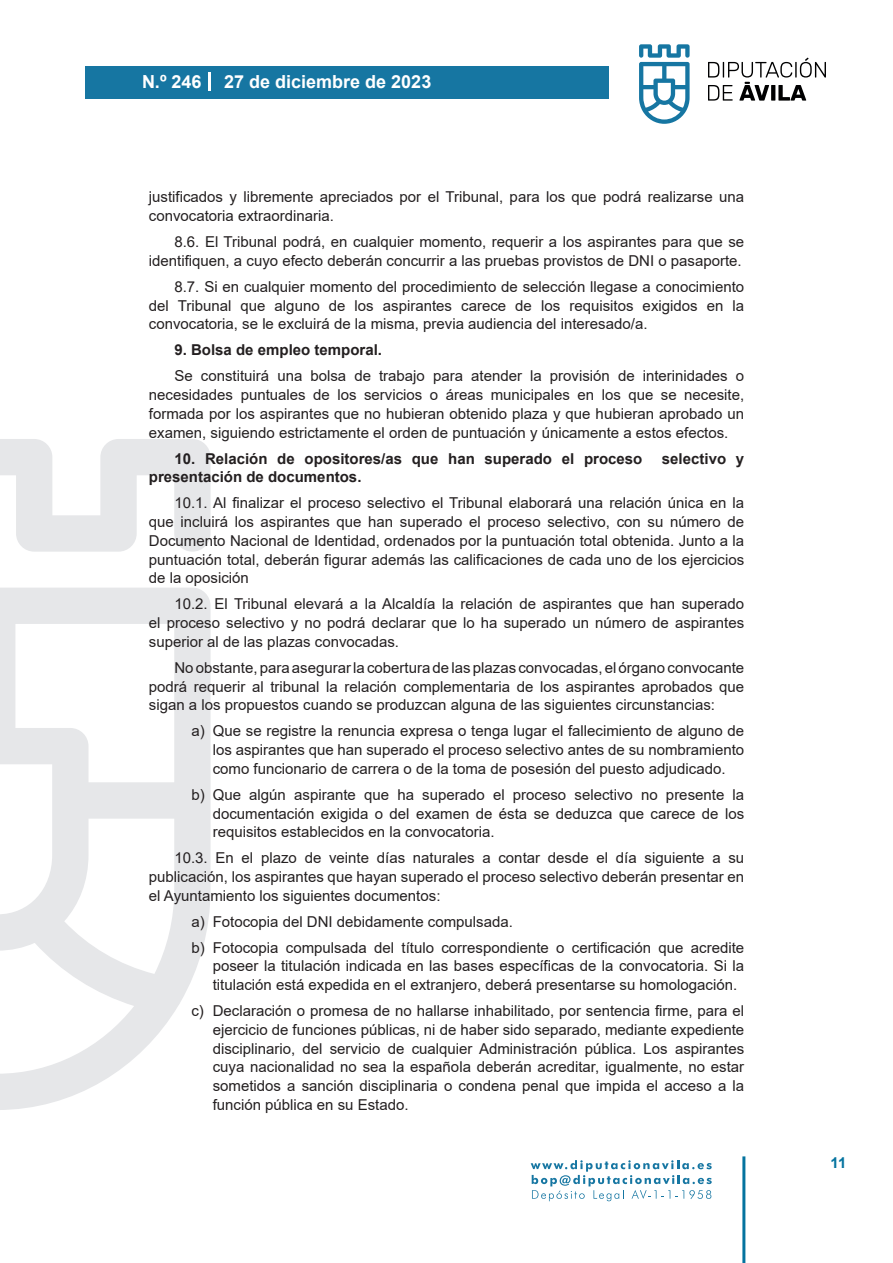
<style>
.page{position:relative;width:893px;height:1263px;background:#fff}
.page>*{position:absolute;margin:0;border:0;box-sizing:border-box;transform-origin:0 0}
.t1{font:700 18px "Arial";color:#fff}
.texto_normal{font:15px/18.8px "Arial";color:#231f20;text-align:justify}
.texto_normal-2{font:700 15px "Arial";color:#231f20}
.t2{font:700 15px "Arial";color:#04739f}
</style>
<div class="page">
<svg style="left:531px;top:1160px;width:181px;height:41px"></svg>
<div style="left:85px;top:66px;width:523px;height:33px;background:#1676a2"></div>
<svg style="left:639px;top:44px;width:51px;height:80px"></svg>
<svg style="left:708px;top:58px;width:118px;height:43px"></svg>
<hr style="left:742px;top:1156px;width:3px;height:107px;background:#04739f">
<svg style="left:208px;top:72px;width:2px;height:18px"></svg>
<svg style="left:0;top:439px;width:211px;height:671px"></svg>
<p class="t1" style="left:142px;top:69px;width:61px">N.º 246</p>
<p class="t1" style="left:224px;top:69px;width:209px">27 de diciembre de 2023</p>
<p class="texto_normal" style="left:149px;top:188px;width:597px">justificados y libremente apreciados por el Tribunal, para los que podrá realizarse una convocatoria extraordinaria.</p>
<p class="texto_normal" style="left:149px;top:232px;width:597px;text-align:right">8.6. El Tribunal podrá, en cualquier momento, requerir a los aspirantes para que se identifiquen, a cuyo efecto deberán concurrir a las pruebas provistos de DNI o pasaporte.</p>
<p class="texto_normal" style="left:149px;top:277px;width:597px;text-indent:26px">8.7. Si en cualquier momento del procedimiento de selección llegase a conocimiento del Tribunal que alguno de los aspirantes carece de los requisitos exigidos en la convocatoria, se le excluirá de la misma, previa audiencia del interesado/a.</p>
<p class="texto_normal-2" style="left:174px;top:339px;width:209px">9. Bolsa de empleo temporal.</p>
<p class="texto_normal" style="left:149px;top:367px;width:597px;text-indent:26px">Se constituirá una bolsa de trabajo para atender la provisión de interinidades o necesidades puntuales de los servicios o áreas municipales en los que se necesite, formada por los aspirantes que no hubieran obtenido plaza y que hubieran aprobado un examen, siguiendo estrictamente el orden de puntuación y únicamente a estos efectos.</p>
<p class="texto_normal-2" style="left:174px;top:448px;width:469px">10. Relación de opositores/as que han superado el proceso</p>
<p class="texto_normal-2" style="left:662px;top:448px;width:84px">selectivo y</p>
<p class="texto_normal-2" style="left:149px;top:466px;width:214px">presentación de documentos.</p>
<p class="texto_normal" style="left:149px;top:493px;width:597px;text-indent:26px">10.1. Al finalizar el proceso selectivo el Tribunal elaborará una relación única en la que incluirá los aspirantes que han superado el proceso selectivo, con su número de Documento Nacional de Identidad, ordenados por la puntuación total obtenida. Junto a la puntuación total, deberán figurar además las calificaciones de cada uno de los ejercicios de la oposición</p>
<p class="texto_normal" style="left:149px;top:594px;width:597px;text-indent:26px">10.2. El Tribunal elevará a la Alcaldía la relación de aspirantes que han superado el proceso selectivo y no podrá declarar que lo ha superado un número de aspirantes superior al de las plazas convocadas.</p>
<p class="texto_normal" style="left:149px;top:658px;width:597px;text-indent:26px">No obstante, para asegurar la cobertura de las plazas convocadas, el órgano convocante podrá requerir al tribunal la relación complementaria de los aspirantes aprobados que sigan a los propuestos cuando se produzcan alguna de las siguientes circunstancias:</p>
<p class="texto_normal" style="left:213px;top:721px;width:533px;text-indent:-21px">a) Que se registre la renuncia expresa o tenga lugar el fallecimiento de alguno de los aspirantes que han superado el proceso selectivo antes de su nombramiento como funcionario de carrera o de la toma de posesión del puesto adjudicado.</p>
<p class="texto_normal" style="left:213px;top:785px;width:533px;text-indent:-21px">b) Que algún aspirante que ha superado el proceso selectivo no presente la documentación exigida o del examen de ésta se deduzca que carece de los requisitos establecidos en la convocatoria.</p>
<p class="texto_normal" style="left:149px;top:848px;width:597px;text-indent:26px">10.3. En el plazo de veinte días naturales a contar desde el día siguiente a su publicación, los aspirantes que hayan superado el proceso selectivo deberán presentar en el Ayuntamiento los siguientes documentos:</p>
<p class="texto_normal" style="left:191px;top:912px;width:323px">a) Fotocopia del DNI debidamente compulsada.</p>
<p class="texto_normal" style="left:213px;top:938px;width:533px;text-indent:-21px">b) Fotocopia compulsada del título correspondiente o certificación que acredite poseer la titulación indicada en las bases específicas de la convocatoria. Si la titulación está expedida en el extranjero, deberá presentarse su homologación.</p>
<p class="texto_normal" style="left:213px;top:1001px;width:533px;text-indent:-21px">c) Declaración o promesa de no hallarse inhabilitado, por sentencia firme, para el ejercicio de funciones públicas, ni de haber sido separado, mediante expediente disciplinario, del servicio de cualquier Administración pública. Los aspirantes cuya nacionalidad no sea la española deberán acreditar, igualmente, no estar sometidos a sanción disciplinaria o condena penal que impida el acceso a la función pública en su Estado.</p>
<p class="t2" style="left:831px;top:1152px;width:17px">11</p>
</div>
